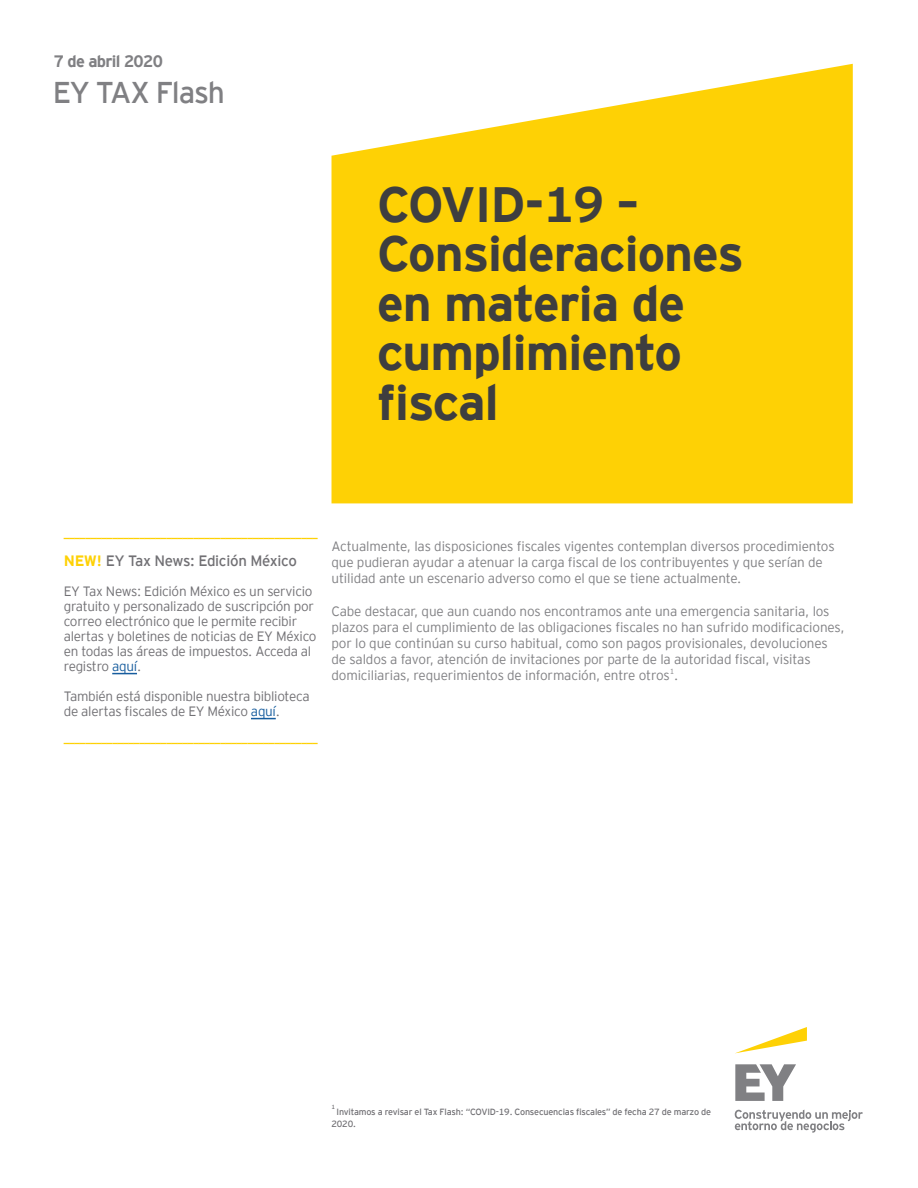
<style>
.page{position:relative;width:918px;height:1188px;background:#fff}
.page>*{position:absolute;margin:0;border:0;box-sizing:border-box;transform-origin:0 0}
.t1{font:700 49.5px/49.5px "EY Interstate";letter-spacing:-.02em;color:#3e3e3f}
.t2{font:30px "EY Interstate";letter-spacing:-.04em;color:#808083}
.t3{font:700 16.5px "EY Interstate";letter-spacing:-.04em;color:#808083}
.t4{font:15px "EY Interstate";letter-spacing:-.02em;color:#717074}
.t5{font:300 13.5px/16.2px "EY Interstate";letter-spacing:-.01em;color:#808083}
.t6{font:300 13.5px/15px "EY Interstate";letter-spacing:-.02em;color:#717074}
.t7{font:700 11.25px "EY Interstate";color:#fed105}
.t8{font:9px/12.8px "EY Interstate";letter-spacing:-.02em;color:#717074}
.t9{font:6px "EY Interstate";color:#717074}
.s1{font-weight:700;color:#fed105}
.s2{color:#175d9e}
</style>
<div class="page">
<svg style="left:332px;top:64px;width:521px;height:440px;background:#fed51f"></svg>
<svg style="left:735px;top:1064px;width:61px;height:37px"></svg>
<svg style="left:735px;top:1110px;width:128px;height:23px"></svg>
<svg style="left:736px;top:1027px;width:71px;height:26px"></svg>
<svg style="left:112px;top:673px;width:25px;height:1px"></svg>
<svg style="left:251px;top:718px;width:25px;height:1px"></svg>
<p class="t3" style="left:54px;top:52px;width:111px">7 de abril 2020</p>
<p class="t2" style="left:53px;top:75px;width:174px">EY TAX Flash</p>
<p class="t1" style="left:377px;top:179px;width:368px">COVID-19 –<br>Consideraciones en materia de cumplimiento fiscal</p>
<p class="t7" style="left:64px;top:527px;width:256px">_______________________________________________</p>
<p class="t4" style="left:64px;top:553px;width:235px"><span class="s1">NEW!</span> EY Tax News: Edición México</p>
<p class="t6" style="left:64px;top:584px;width:254px">EY Tax News: Edición México es un servicio gratuito y personalizado de suscripción por correo electrónico que le permite recibir alertas y boletines de noticias de EY México en todas las áreas de impuestos. Acceda al registro <span class="s2">aquí</span>.</p>
<p class="t6" style="left:64px;top:689px;width:247px">También está disponible nuestra biblioteca de alertas fiscales de EY México <span class="s2">aquí</span>.</p>
<p class="t7" style="left:64px;top:732px;width:256px">_______________________________________________</p>
<p class="t5" style="left:332px;top:538px;width:505px">Actualmente, las disposiciones fiscales vigentes contemplan diversos procedimientos que pudieran ayudar a atenuar la carga fiscal de los contribuyentes y que serían de utilidad ante un escenario adverso como el que se tiene actualmente.</p>
<p class="t5" style="left:332px;top:603px;width:515px">Cabe destacar, que aun cuando nos encontramos ante una emergencia sanitaria, los plazos para el cumplimiento de las obligaciones fiscales no han sufrido modificaciones, por lo que continúan su curso habitual, como son pagos provisionales, devoluciones de saldos a favor, atención de invitaciones por parte de la autoridad fiscal, visitas domiciliarias, requerimientos de información, entre otros<sup>1</sup>.</p>
<p class="t9" style="left:332px;top:1103px;width:5px">1</p>
<p class="t8" style="left:332px;top:1105px;width:381px;text-indent:5px">Invitamos a revisar el Tax Flash: “COVID-19. Consecuencias fiscales” de fecha 27 de marzo de<br>2020.</p>
</div>
